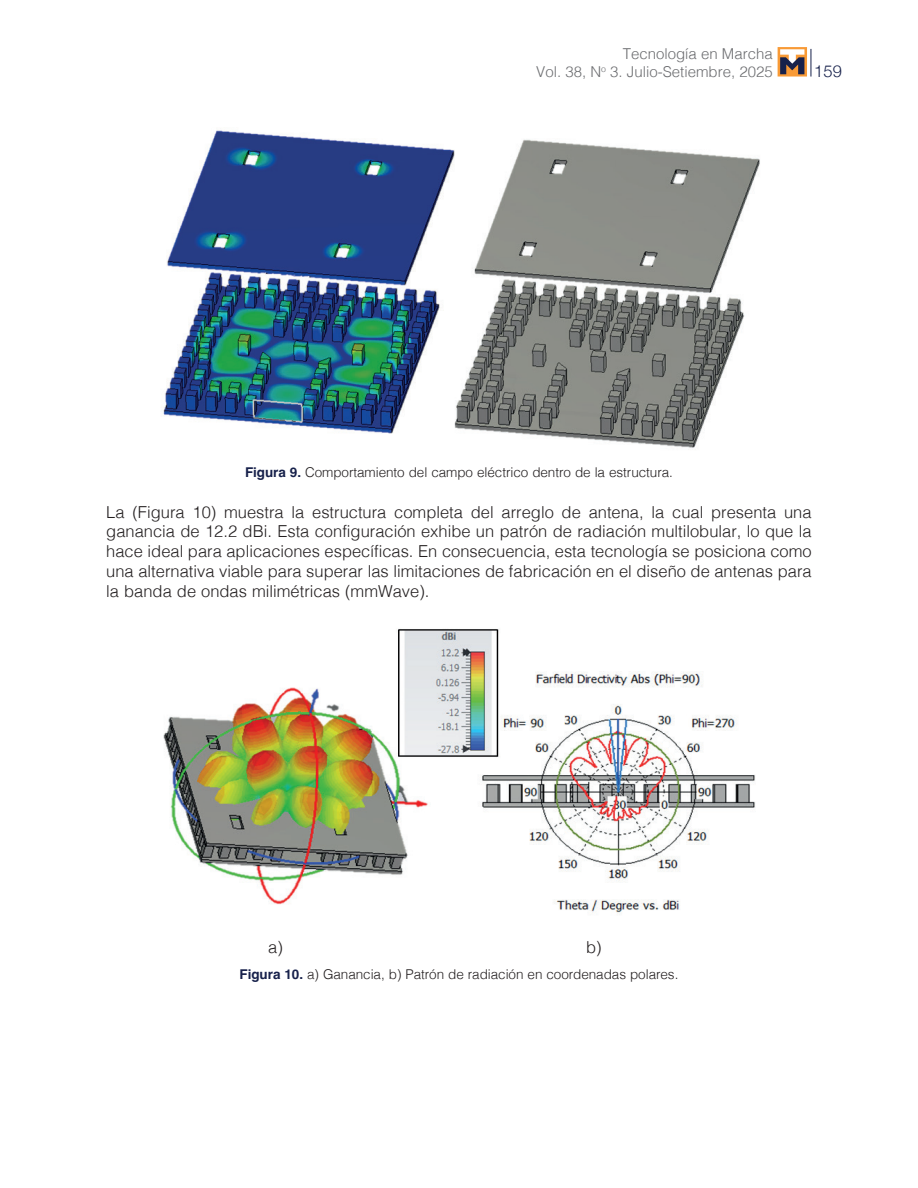
<style>
.page{position:relative;width:918px;height:1188px;background:#fff}
.page>*{position:absolute;margin:0;border:0;box-sizing:border-box;transform-origin:0 0}
.t1{font:300 16.5px/19.8px "Helvetica";color:#231f20;text-align:justify}
.t2{font:300 16.5px "Helvetica Neue";color:#17214b}
.t3{font:300 15px/18px "Helvetica";color:#6c6d70;text-align:right}
.t4{font:300 13.5px "Helvetica";letter-spacing:-.005em;color:#231f20}
.s1{font-weight:700;color:#17214b}
</style>
<div class="page">
<svg style="left:811px;top:49px;width:1px;height:28px"></svg>
<svg style="left:778px;top:47px;width:29px;height:30px"></svg>
<svg style="left:780px;top:49px;width:24px;height:25px"></svg>
<img style="left:163px;top:130px;width:597px;height:318px">
<img style="left:163px;top:629px;width:593px;height:284px">
<p class="t3" style="left:536px;top:43px;width:238px">Tecnología en Marcha<br>Vol. 38, N<sup>o</sup> 3. Julio-Setiembre, 2025</p>
<p class="t2" style="left:814px;top:57px;width:29px">159</p>
<p class="t4" style="left:245px;top:460px;width:429px"><span class="s1">Figura 9.</span> Comportamiento del campo eléctrico dentro de la estructura.</p>
<p class="t1" style="left:106px;top:501px;width:707px">La (Figura 10) muestra la estructura completa del arreglo de antena, la cual presenta una ganancia de 12.2 dBi. Esta configuración exhibe un patrón de radiación multilobular, lo que la hace ideal para aplicaciones específicas. En consecuencia, esta tecnología se posiciona como una alternativa viable para superar las limitaciones de fabricación en el diseño de antenas para la banda de ondas milimétricas (mmWave).</p>
<p class="t1" style="left:268px;top:936px;width:16px">a)</p>
<p class="t1" style="left:586px;top:936px;width:17px">b)</p>
<p class="t4" style="left:240px;top:963px;width:440px"><span class="s1">Figura 10.</span> a) Ganancia, b) Patrón de radiación en coordenadas polares.</p>
</div>
